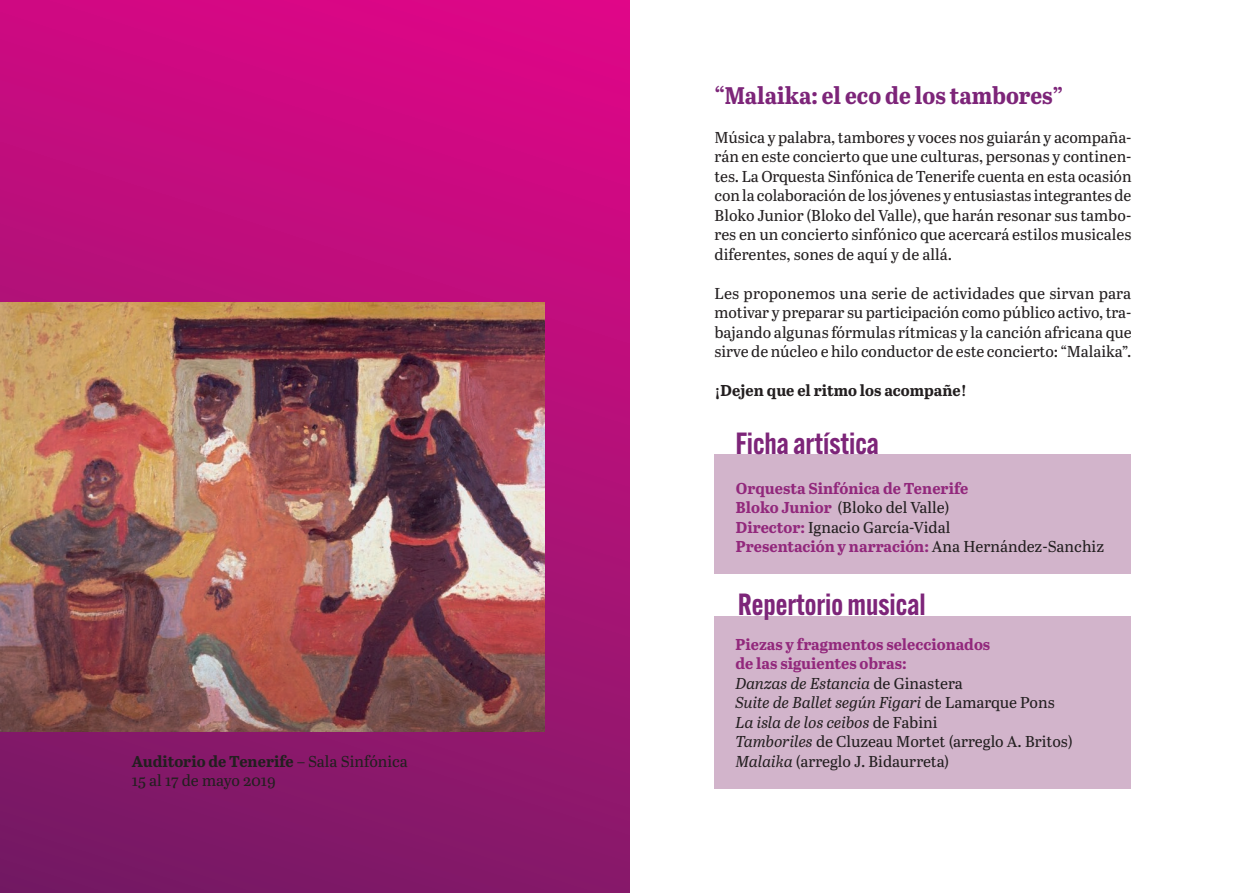
<style>
.page{position:relative;width:1259px;height:893px;background:#fff}
.page>*{position:absolute;margin:0;border:0;box-sizing:border-box;transform-origin:0 0}
._06_Subtitulos_Inter{font:600 30px "Alternate Gothic ATF";color:#7d2579}
._05_Titulos_Interior{font:700 24px "Abril Titling Nar";color:#7d2579}
._01_copy{font:15.75px/19.5px "Abril Text";color:#231f20;text-align:justify}
._01_copy-2{font:italic 15.75px "Abril Text";color:#231f20}
._01_copy-3{font:700 15.75px/19.5px "Abril Text";color:#92287c}
._01_copy-4{font:700 15.75px "Abril Text";color:#231f20}
.s1{font-weight:400}
.s2{font-weight:700;color:#92287c}
.s3{font-style:normal}
.s4{font-style:italic}
</style>
<div class="page">
<svg style="left:0;top:0;width:629px;height:893px;background:#b00f77"></svg>
<img style="left:0;top:302px;width:544px;height:429px">
<div style="left:714px;top:455px;width:417px;height:119px;background:#d2b4cb"></div>
<div style="left:714px;top:616px;width:417px;height:172px;background:#d2b4cb"></div>
<p class="_01_copy-4" style="left:132px;top:750px;width:278px">Auditorio de Tenerife <span class="s1">– Sala Sinfónica</span></p>
<p class="_01_copy" style="left:132px;top:770px;width:145px">15 al 17 de mayo 2019</p>
<p class="_05_Titulos_Interior" style="left:714px;top:78px;width:350px">“Malaika: el eco de los tambores”</p>
<p class="_01_copy" style="left:714px;top:127px;width:418px">Música y palabra, tambores y voces nos guiarán y acompaña&shy;rán en este concierto que une culturas, personas y continen&shy;tes. La Orquesta Sinfónica de Tenerife cuenta en esta ocasión con la colaboración de los jóvenes y entusiastas integrantes de Bloko Junior (Bloko del Valle), que harán resonar sus tambo&shy;res en un concierto sinfónico que acercará estilos musicales diferentes, sones de aquí y de allá.</p>
<p class="_01_copy" style="left:714px;top:283px;width:418px">Les proponemos una serie de actividades que sirvan para motivar y preparar su participación como público activo, tra&shy;bajando algunas fórmulas rítmicas y la canción africana que sirve de núcleo e hilo conductor de este concierto: “Malaika”.</p>
<p class="_01_copy-4" style="left:714px;top:379px;width:254px">¡Dejen que el ritmo los acompañe!</p>
<p class="_06_Subtitulos_Inter" style="left:735px;top:425px;width:145px">Ficha artística</p>
<p class="_01_copy-3" style="left:736px;top:478px;width:234px">Orquesta Sinfónica de Tenerife</p>
<p class="_01_copy" style="left:736px;top:497px;width:215px"><span class="s2">Bloko Junior</span> (Bloko del Valle)</p>
<p class="_01_copy" style="left:736px;top:517px;width:370px"><span class="s2">Director:</span> Ignacio García-Vidal<br><span class="s2">Presentación y narración:</span> Ana Hernández-Sanchiz</p>
<p class="_06_Subtitulos_Inter" style="left:738px;top:585px;width:189px">Repertorio musical</p>
<p class="_01_copy-3" style="left:735px;top:634px;width:256px">Piezas y fragmentos seleccionados de las siguientes obras:</p>
<p class="_01_copy-2" style="left:735px;top:672px;width:229px">Danzas de Estancia <span class="s3">de Ginastera</span></p>
<p class="_01_copy-2" style="left:735px;top:691px;width:321px">Suite de Ballet según Figari <span class="s3">de Lamarque Pons</span></p>
<p class="_01_copy-2" style="left:735px;top:711px;width:203px">La isla de los ceibos <span class="s3">de Fabini</span></p>
<p class="_01_copy" style="left:735px;top:731px;width:339px"><span class="s4">Tamboriles</span> de Cluzeau Mortet (arreglo A. Britos)</p>
<p class="_01_copy" style="left:735px;top:751px;width:215px"><span class="s4">Malaika</span> (arreglo J. Bidaurreta)</p>
</div>
